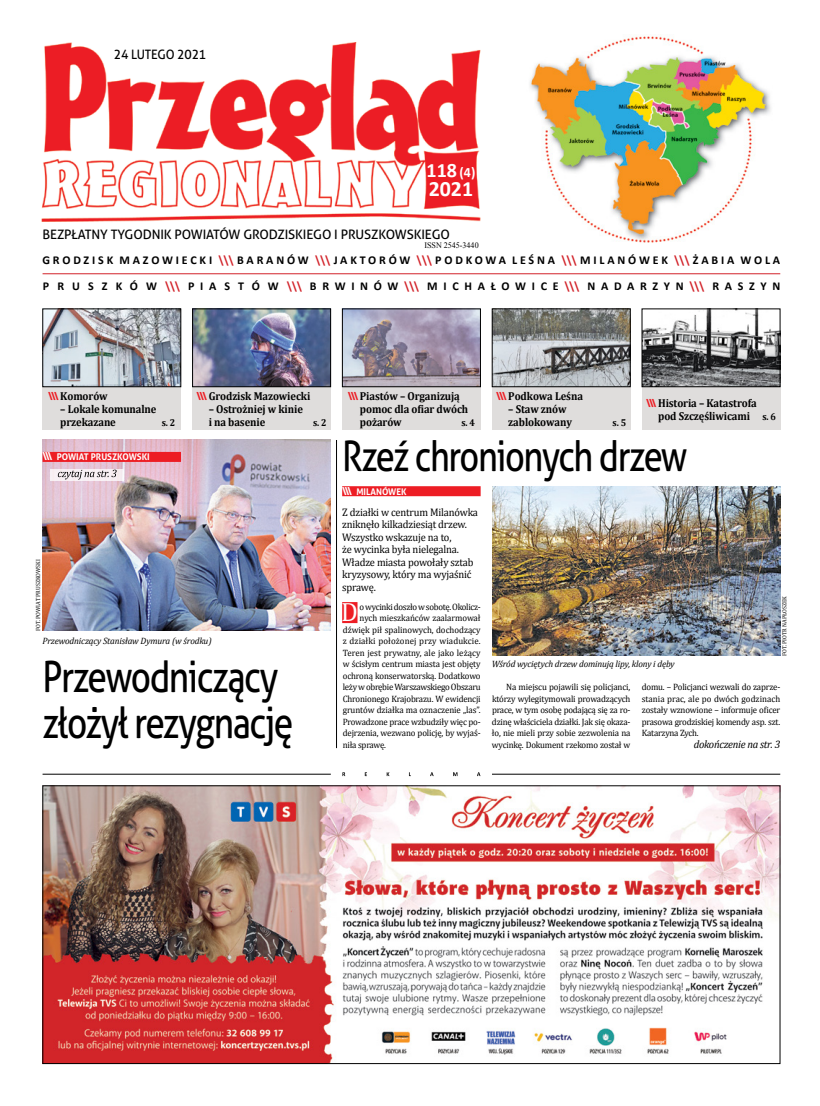
<style>
.page{position:relative;width:820px;height:1106px;background:#fff}
.page>*{position:absolute;margin:0;border:0;box-sizing:border-box;transform-origin:0 0}
.t1{font:43px/46px "Aller";letter-spacing:-.04em;color:#000;scale:.82 1}
.t2{font:42px "Aller";letter-spacing:-.04em;color:#000;scale:.82 1}
.t3{font:26.5px "Cambria";color:#fff;scale:.96 1}
.t4{font:700 21.9px "Calibri";color:#fff}
.t5{font:700 20.5px "Calibri";color:#fff}
.t6{font:13px "Aller";letter-spacing:-.01em;color:#000}
.t7{font:13px "Aller";letter-spacing:-.01em;color:#000;scale:.94 1}
.t8{font:700 12px "Calibri";letter-spacing:.235em;color:#000}
.t9{font:700 12px "Calibri";letter-spacing:.475em;color:#000}
.t10{font:700 11.5px/13px "Cambria";letter-spacing:-.01em;color:#000;scale:.92 1}
.t11{font:11px/12.5px "Cambria";letter-spacing:-.015em;color:#000;scale:.95 1}
.t12{font:italic 11px "Cambria";letter-spacing:-.025em;color:#000;scale:.96 1}
.t13{font:700 10px "Cambria";color:#000;scale:.92 1}
.t14{font:9.2px/11.5px "Cambria";letter-spacing:-.015em;color:#000;text-align:justify;scale:.96 1}
.t15{font:italic 9.2px "Cambria";letter-spacing:-.015em;color:#000}
.t16{font:9.2px "Cambria";letter-spacing:.01em;color:#000;scale:.96 1}
.t17{font:700 9.2px "Aller";color:#fff;scale:.96 1}
.t18{font:9.2px "Cambria";letter-spacing:-.035em;color:#000;scale:.96 1}
.t19{font:8.4px "Times New Roman";color:#000;scale:.96 1}
.t20{font:6px "Cambria";color:#000;scale:.96 1}
.s1{font-size:14.2px}
.s2{color:#d2232a}
.s3{font-family:"Aller";font-size:11.1px;color:#ed1d24}
.s4{font-size:11px}
.s5{font-size:10px}
</style>
<div class="page">
<img style="left:41px;top:43px;width:439px;height:179px">
<div style="left:492px;top:308px;width:138px;height:121px;background:#dfdddc"></div>
<div style="left:641px;top:308px;width:139px;height:121px;background:#dfdddc"></div>
<div style="left:192px;top:308px;width:139px;height:121px;background:#dfdddc"></div>
<img style="left:494px;top:311px;width:134px;height:74px">
<div style="left:492px;top:309px;width:138px;height:78px;border:1px solid #000"></div>
<img style="left:643px;top:311px;width:135px;height:74px">
<div style="left:641px;top:309px;width:139px;height:78px;border:1px solid #000"></div>
<img style="left:194px;top:311px;width:135px;height:74px">
<div style="left:192px;top:309px;width:139px;height:78px;border:1px solid #000"></div>
<div style="left:342px;top:308px;width:138px;height:121px;background:#dfdddc"></div>
<div style="left:43px;top:308px;width:138px;height:121px;background:#dfdddc"></div>
<img style="left:344px;top:311px;width:134px;height:74px">
<div style="left:342px;top:309px;width:138px;height:78px;border:1px solid #000"></div>
<img style="left:45px;top:311px;width:134px;height:74px">
<div style="left:43px;top:309px;width:138px;height:78px;border:1px solid #000"></div>
<hr style="left:43px;top:273px;width:737px;height:1px;background:#d2232a">
<img style="left:530px;top:34px;width:241px;height:208px">
<img style="left:45px;top:787px;width:733px;height:274px">
<img style="left:43px;top:440px;width:288px;height:191px">
<svg style="left:342px;top:772px;width:138px;height:4px"></svg>
<hr style="left:43px;top:774px;width:288px;height:1px;background:#000">
<hr style="left:492px;top:774px;width:288px;height:1px;background:#000">
<div style="left:43px;top:452px;width:138px;height:10px;background:#ed1d24"></div>
<div style="left:342px;top:486px;width:138px;height:10px;background:#ed1d24"></div>
<div style="left:342px;top:602px;width:15px;height:21px;background:#ed1d24"></div>
<img style="left:492px;top:486px;width:288px;height:170px">
<hr style="left:336px;top:440px;width:1px;height:308px;background:#000">
<div style="left:50px;top:468px;width:74px;height:12px;background:#f7eef2"></div>
<svg style="left:58px;top:469px;width:59px;height:10px"></svg>
<h3 class="t7" style="left:114px;top:47px;width:100px">24 LUTEGO 2021</h3>
<h3 class="t5" style="left:426px;top:157px;width:50px">118 <span class="s1">(4)</span></h3>
<h3 class="t4" style="left:428px;top:175px;width:46px">2021</h3>
<h3 class="t6" style="left:43px;top:226px;width:409px">BEZPŁATNY TYGODNIK POWIATÓW GRODZISKIEGO I PRUSZKOWSKIEGO</h3>
<p class="t19" style="left:424px;top:239px;width:58px">ISSN 2545-3440</p>
<h3 class="t8" style="left:42px;top:253px;width:739px">GRODZISK MAZOWIECKI <span class="s2">\\\</span>BARANÓW <span class="s2">\\\</span>JAKTORÓW <span class="s2">\\\</span>PODKOWA LEŚNA <span class="s2">\\\</span>MILANÓWEK <span class="s2">\\\</span>ŻABIA WOLA</h3>
<h3 class="t9" style="left:43px;top:278px;width:738px">P R U S Z K Ó W <span class="s2">\\\</span> PIA S T Ó W <span class="s2">\\\</span> BRWINÓW<span class="s2">\\\</span> MICHAŁOWICE<span class="s2">\\\</span> NADARZYN<span class="s2">\\\</span> RASZYN</h3>
<p class="t10" style="left:48px;top:389px;width:66px"><span class="s3">\\\</span> Komorów</p>
<p class="t10" style="left:60px;top:402px;width:106px">– Lokale komunalne przekazane</p>
<p class="t13" style="left:162px;top:416px;width:16px">s. 2</p>
<p class="t17" style="left:43px;top:451px;width:113px"><span class="s4">\\\</span> POWIAT PRUSZKOWSKI</p>
<p class="t10" style="left:196px;top:389px;width:125px"><span class="s3">\\\</span> Grodzisk Mazowiecki</p>
<p class="t10" style="left:208px;top:402px;width:104px">– Ostrożniej w kinie i na basenie</p>
<p class="t13" style="left:313px;top:416px;width:16px">s. 2</p>
<p class="t20" style="left:35px;top:631px;width:76px;rotate:-90deg">FOT. POWIAT PRUSZKOWSKI</p>
<p class="t15" style="left:43px;top:634px;width:170px">Przewodniczący Stanisław Dymura (w środku)</p>
<h1 class="t1" style="left:43px;top:653px;width:307px">Przewodniczący złożył rezygnację</h1>
<p class="t10" style="left:360px;top:389px;width:119px;text-indent:-12px"><span class="s3">\\\</span> Piastów – Organizują pomoc dla ofiar dwóch pożarów</p>
<p class="t13" style="left:461px;top:416px;width:16px">s. 4</p>
<p class="t10" style="left:496px;top:389px;width:96px"><span class="s3">\\\</span> Podkowa Leśna</p>
<p class="t10" style="left:508px;top:402px;width:71px">– Staw znów zablokowany</p>
<p class="t13" style="left:612px;top:416px;width:16px">s. 5</p>
<p class="t10" style="left:658px;top:396px;width:130px;text-indent:-12px"><span class="s3">\\\</span> Historia – Katastrofa pod Szczęśliwicami <span class="s5">s. 6</span></p>
<h2 class="t2" style="left:342px;top:430px;width:422px">Rzeź chronionych drzew</h2>
<p class="t17" style="left:342px;top:486px;width:69px"><span class="s4">\\\</span> MILANÓWEK</p>
<p class="t11" style="left:342px;top:505px;width:144px">Z działki w centrum Milanówka zniknęło kilkadziesiąt drzew.<br>Wszystko wskazuje na to,<br>że wycinka była nielegalna.<br>Władze miasta powołały sztab kryzysowy, który ma wyjaśnić sprawę.</p>
<h3 class="t3" style="left:341px;top:596px;width:19px">D</h3>
<p class="t18" style="left:359px;top:601px;width:127px">o wycinki doszło w sobotę. Okolicz-</p>
<p class="t14" style="left:359px;top:612px;width:127px">nych mieszkańców zaalarmował</p>
<p class="t14" style="left:342px;top:624px;width:145px">dźwięk pił spalinowych, dochodzący</p>
<p class="t16" style="left:342px;top:635px;width:145px">z działki położonej przy wiadukcie.</p>
<p class="t16" style="left:342px;top:647px;width:145px">Teren jest prywatny, ale jako leżący</p>
<p class="t14" style="left:342px;top:658px;width:145px">w ścisłym centrum miasta jest objęty</p>
<p class="t14" style="left:342px;top:670px;width:145px">ochroną konserwatorską. Dodatkowo</p>
<p class="t14" style="left:342px;top:681px;width:145px">leży w obrębie Warszawskiego Obszaru</p>
<p class="t14" style="left:342px;top:693px;width:145px">Chronionego Krajobrazu. W ewidencji</p>
<p class="t14" style="left:342px;top:704px;width:145px">gruntów działka ma oznaczenie „las”.</p>
<p class="t14" style="left:342px;top:716px;width:145px">Prowadzone prace wzbudziły więc po-</p>
<p class="t14" style="left:342px;top:727px;width:145px">dejrzenia, wezwano policję, by wyjaś-</p>
<p class="t14" style="left:342px;top:739px;width:46px">niła sprawę.</p>
<p class="t15" style="left:492px;top:657px;width:184px">Wśród wyciętych drzew dominują lipy, klony i dęby</p>
<p class="t20" style="left:780px;top:655px;width:63px;rotate:-90deg">FOT. PIOTR NAPŁOSZEK</p>
<p class="t14" style="left:492px;top:681px;width:146px;text-indent:14px">Na miejscu pojawili się policjanci, którzy wylegitymowali prowadzących prace, w tym osobę podającą się za ro&shy;dzinę właściciela działki. Jak się okaza&shy;ło, nie mieli przy sobie zezwolenia na wycinkę. Dokument rzekomo został w</p>
<p class="t14" style="left:641px;top:681px;width:146px">domu. – Policjanci wezwali do zaprze&shy;stania prac, ale po dwóch godzinach zostały wznowione – informuje oficer prasowa grodziskiej komendy asp. szt.<br>Katarzyna Zych.</p>
<p class="t12" style="left:693px;top:736px;width:92px">dokończenie na str. 3</p>
</div>
